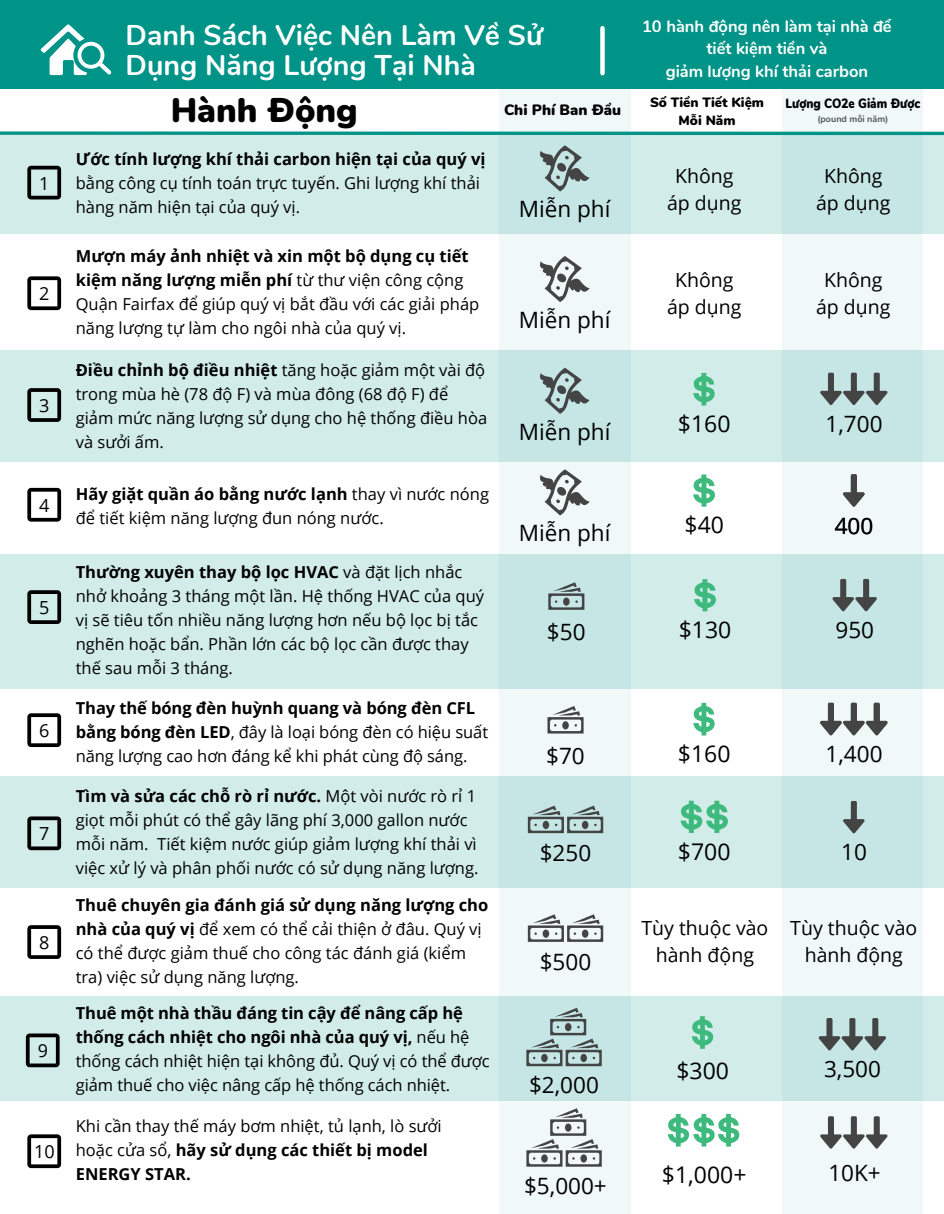
<style>
.page{position:relative;width:944px;height:1214px;background:#fff}
.page>*{position:absolute;margin:0;border:0;box-sizing:border-box;transform-origin:0 0}
.t1{font:900 34.2px "Nunito";color:#000}
.t2{font:700 28.5px "Nunito";color:#fff}
.t3{font:22.95px "Open Sans 2";color:#000}
.t4{font:22.5px "Open Sans 2";color:#000}
.t5{font:22.5px "Open Sans";color:#000}
.t6{font:19.5px/27px "Open Sans";color:#000;text-align:center}
.t7{font:18px "Open Sans 2";color:#000}
.t8{font:16.5px/24px "Open Sans";color:#000}
.t9{font:700 16.5px/22.5px "Nunito";color:#fff;text-align:center}
.t10{font:700 16.5px "Open Sans";color:#000}
.t11{font:900 15px "Nunito";color:#000}
.t12{font:900 13.5px/18px "Nunito";color:#000;text-align:center}
.t13{font:900 13.5px "Nunito";color:#000;scale:.87 1}
.t14{font:700 9px "Nunito";color:#545454}
.s1{font-weight:700}
</style>
<div class="page">
<div style="left:499px;top:84px;width:131px;height:1130px;background:#f0f8f8"></div>
<div style="left:782px;top:85px;width:141px;height:1129px;background:#f0f8f8"></div>
<div style="left:0;top:0;width:944px;height:88px;background:#009488"></div>
<div style="left:0;top:135px;width:943px;height:99px;background:linear-gradient(to right,#d4ecea,#c9e8e6)"></div>
<div style="left:0;top:553px;width:944px;height:135px;background:linear-gradient(to right,#d4edeb,#c8e8e6)"></div>
<div style="left:0;top:351px;width:944px;height:111px;background:linear-gradient(to right,#d4edeb,#c8e8e6)"></div>
<svg style="left:0;top:131px;width:944px;height:4px;background:#27a49a"></svg>
<div style="left:0;top:776px;width:944px;height:112px;background:linear-gradient(to right,#d4edeb,#c8e8e6)"></div>
<div style="left:0;top:996px;width:944px;height:104px;background:linear-gradient(to right,#d4edeb,#c8e7e5)"></div>
<svg style="left:41px;top:24px;width:70px;height:51px"></svg>
<svg style="left:539px;top:145px;width:50px;height:46px;background:#9cb2b1"></svg>
<svg style="left:540px;top:256px;width:49px;height:46px"></svg>
<svg style="left:539px;top:368px;width:50px;height:46px;background:#9cb2b1"></svg>
<svg style="left:540px;top:469px;width:49px;height:46px"></svg>
<svg style="left:548px;top:582px;width:36px;height:28px"></svg>
<svg style="left:528px;top:805px;width:75px;height:28px;background:#97acab"></svg>
<svg style="left:528px;top:914px;width:75px;height:28px"></svg>
<svg style="left:526px;top:1108px;width:75px;height:58px"></svg>
<svg style="left:547px;top:706px;width:36px;height:27px"></svg>
<svg style="left:526px;top:1007px;width:75px;height:59px;background:#a4bdbb"></svg>
<svg style="left:600px;top:28px;width:4px;height:45px"></svg>
<svg style="left:693px;top:474px;width:22px;height:33px"></svg>
<svg style="left:694px;top:579px;width:22px;height:32px"></svg>
<svg style="left:832px;top:579px;width:45px;height:32px"></svg>
<svg style="left:680px;top:800px;width:48px;height:33px;background:#84d1b1"></svg>
<svg style="left:842px;top:801px;width:23px;height:32px"></svg>
<svg style="left:843px;top:474px;width:22px;height:33px"></svg>
<svg style="left:27px;top:166px;width:34px;height:33px"></svg>
<svg style="left:27px;top:276px;width:34px;height:34px"></svg>
<svg style="left:27px;top:388px;width:34px;height:34px"></svg>
<svg style="left:27px;top:488px;width:34px;height:33px"></svg>
<svg style="left:27px;top:590px;width:34px;height:34px"></svg>
<svg style="left:27px;top:713px;width:34px;height:34px"></svg>
<svg style="left:27px;top:816px;width:34px;height:34px"></svg>
<svg style="left:27px;top:925px;width:34px;height:34px"></svg>
<svg style="left:26px;top:1033px;width:34px;height:34px"></svg>
<svg style="left:27px;top:1134px;width:34px;height:34px"></svg>
<svg style="left:667px;top:1113px;width:72px;height:33px"></svg>
<svg style="left:693px;top:373px;width:21px;height:32px"></svg>
<svg style="left:819px;top:373px;width:69px;height:32px;background:#91a5a4"></svg>
<svg style="left:693px;top:703px;width:21px;height:32px"></svg>
<svg style="left:820px;top:702px;width:68px;height:33px"></svg>
<svg style="left:692px;top:1016px;width:21px;height:32px"></svg>
<svg style="left:818px;top:1018px;width:68px;height:32px;background:#91a4a3"></svg>
<svg style="left:820px;top:1116px;width:68px;height:32px"></svg>
<p class="t7" style="left:39px;top:171px;width:12px">1</p>
<p class="t7" style="left:39px;top:281px;width:12px">2</p>
<p class="t7" style="left:39px;top:393px;width:12px">3</p>
<p class="t7" style="left:39px;top:493px;width:12px">4</p>
<p class="t7" style="left:39px;top:595px;width:12px">5</p>
<p class="t7" style="left:39px;top:718px;width:12px">6</p>
<p class="t7" style="left:39px;top:821px;width:12px">7</p>
<p class="t7" style="left:39px;top:930px;width:12px">8</p>
<p class="t7" style="left:38px;top:1038px;width:12px">9</p>
<p class="t7" style="left:34px;top:1139px;width:22px">10</p>
<p class="t2" style="left:126px;top:14px;width:419px">Danh Sách Việc Nên Làm Về Sử</p>
<p class="t2" style="left:126px;top:44px;width:352px">Dụng Năng Lượng Tại Nhà</p>
<p class="t9" style="left:642px;top:14px;width:251px">10 hành động nên làm tại nhà để</p>
<p class="t9" style="left:665px;top:36px;width:204px">tiết kiệm tiền và<br>giảm lượng khí thải carbon</p>
<p class="t12" style="left:650px;top:92px;width:115px">Số Tiền Tiết Kiệm<br>Mỗi Năm</p>
<h1 class="t1" style="left:171px;top:85px;width:189px">Hành Động</h1>
<p class="t11" style="left:504px;top:99px;width:118px">Chi Phí Ban Đầu</p>
<p class="t13" style="left:785px;top:93px;width:157px">Lượng CO2e Giảm Được</p>
<p class="t14" style="left:817px;top:113px;width:72px">(pound mỗi năm)</p>
<p class="t10" style="left:76px;top:147px;width:411px">Ước tính lượng khí thải carbon hiện tại của quý vị</p>
<p class="t8" style="left:76px;top:171px;width:406px">bằng công cụ tính toán trực tuyến. Ghi lượng khí thải hàng năm hiện tại của quý vị.</p>
<p class="t8" style="left:76px;top:243px;width:405px"><span class="s1">Mượn máy ảnh nhiệt và xin một bộ dụng cụ tiết kiệm năng lượng miễn phí</span> từ thư viện công cộng Quận Fairfax để giúp quý vị bắt đầu với các giải pháp năng lượng tự làm cho ngôi nhà của quý vị.</p>
<p class="t8" style="left:76px;top:358px;width:413px"><span class="s1">Điều chỉnh bộ điều nhiệt</span> tăng hoặc giảm một vài độ trong mùa hè (78 độ F) và mùa đông (68 độ F) để giảm mức năng lượng sử dụng cho hệ thống điều hòa và sưởi ấm.</p>
<p class="t8" style="left:76px;top:481px;width:415px"><span class="s1">Hãy giặt quần áo bằng nước lạnh</span> thay vì nước nóng để tiết kiệm năng lượng đun nóng nước.</p>
<p class="t8" style="left:76px;top:560px;width:410px"><span class="s1">Thường xuyên thay bộ lọc HVAC</span> và đặt lịch nhắc nhở khoảng 3 tháng một lần. Hệ thống HVAC của quý vị sẽ tiêu tốn nhiều năng lượng hơn nếu bộ lọc bị tắc nghẽn hoặc bẩn. Phần lớn các bộ lọc cần được thay thế sau mỗi 3 tháng.</p>
<p class="t8" style="left:76px;top:696px;width:414px"><span class="s1">Thay thế bóng đèn huỳnh quang và bóng đèn CFL bằng bóng đèn LED</span>, đây là loại bóng đèn có hiệu suất năng lượng cao hơn đáng kể khi phát cùng độ sáng.</p>
<p class="t8" style="left:76px;top:783px;width:404px"><span class="s1">Tìm và sửa các chỗ rò rỉ nước.</span> Một vòi nước rò rỉ 1 giọt mỗi phút có thể gây lãng phí 3,000 gallon nước mỗi năm. Tiết kiệm nước giúp giảm lượng khí thải vì việc xử lý và phân phối nước có sử dụng năng lượng.</p>
<p class="t8" style="left:76px;top:892px;width:414px"><span class="s1">Thuê chuyên gia đánh giá sử dụng năng lượng cho nhà của quý vị</span> để xem có thể cải thiện ở đâu. Quý vị có thể được giảm thuế cho công tác đánh giá (kiểm tra) việc sử dụng năng lượng.</p>
<p class="t8" style="left:76px;top:1000px;width:415px"><span class="s1">Thuê một nhà thầu đáng tin cậy để nâng cấp hệ thống cách nhiệt cho ngôi nhà của quý vị,</span> nếu hệ thống cách nhiệt hiện tại không đủ. Quý vị có thể được giảm thuế cho việc nâng cấp hệ thống cách nhiệt.</p>
<p class="t8" style="left:76px;top:1113px;width:367px">Khi cần thay thế máy bơm nhiệt, tủ lạnh, lò sưởi hoặc cửa sổ, <span class="s1">hãy sử dụng các thiết bị model<br>ENERGY STAR.</span></p>
<p class="t5" style="left:518px;top:194px;width:93px">Miễn phí</p>
<p class="t5" style="left:518px;top:304px;width:93px">Miễn phí</p>
<p class="t5" style="left:518px;top:416px;width:93px">Miễn phí</p>
<p class="t5" style="left:518px;top:518px;width:93px">Miễn phí</p>
<p class="t6" style="left:667px;top:162px;width:76px">Không áp dụng</p>
<p class="t6" style="left:816px;top:162px;width:76px">Không áp dụng</p>
<p class="t6" style="left:667px;top:265px;width:76px">Không áp dụng</p>
<p class="t6" style="left:816px;top:265px;width:76px">Không áp dụng</p>
<p class="t3" style="left:678px;top:407px;width:54px">$160</p>
<p class="t4" style="left:825px;top:408px;width:58px">1,700</p>
<p class="t3" style="left:684px;top:509px;width:41px">$40</p>
<p class="t4" style="left:834px;top:510px;width:40px">400</p>
<p class="t4" style="left:547px;top:616px;width:40px">$50</p>
<p class="t3" style="left:678px;top:614px;width:54px">$130</p>
<p class="t4" style="left:835px;top:614px;width:40px">950</p>
<p class="t4" style="left:546px;top:740px;width:40px">$70</p>
<p class="t3" style="left:678px;top:737px;width:54px">$160</p>
<p class="t4" style="left:825px;top:738px;width:58px">1,400</p>
<p class="t4" style="left:539px;top:837px;width:53px">$250</p>
<p class="t3" style="left:678px;top:836px;width:54px">$700</p>
<p class="t4" style="left:841px;top:836px;width:27px">10</p>
<p class="t4" style="left:539px;top:946px;width:53px">$500</p>
<p class="t6" style="left:641px;top:914px;width:129px">Tùy thuộc vào hành động</p>
<p class="t6" style="left:790px;top:914px;width:129px">Tùy thuộc vào hành động</p>
<p class="t4" style="left:529px;top:1069px;width:71px">$2,000</p>
<p class="t4" style="left:524px;top:1170px;width:84px">$5,000+</p>
<p class="t3" style="left:676px;top:1055px;width:54px">$300</p>
<p class="t4" style="left:824px;top:1053px;width:58px">3,500</p>
<p class="t3" style="left:662px;top:1159px;width:86px">$1,000+</p>
<p class="t4" style="left:828px;top:1157px;width:54px">10K+</p>
</div>
